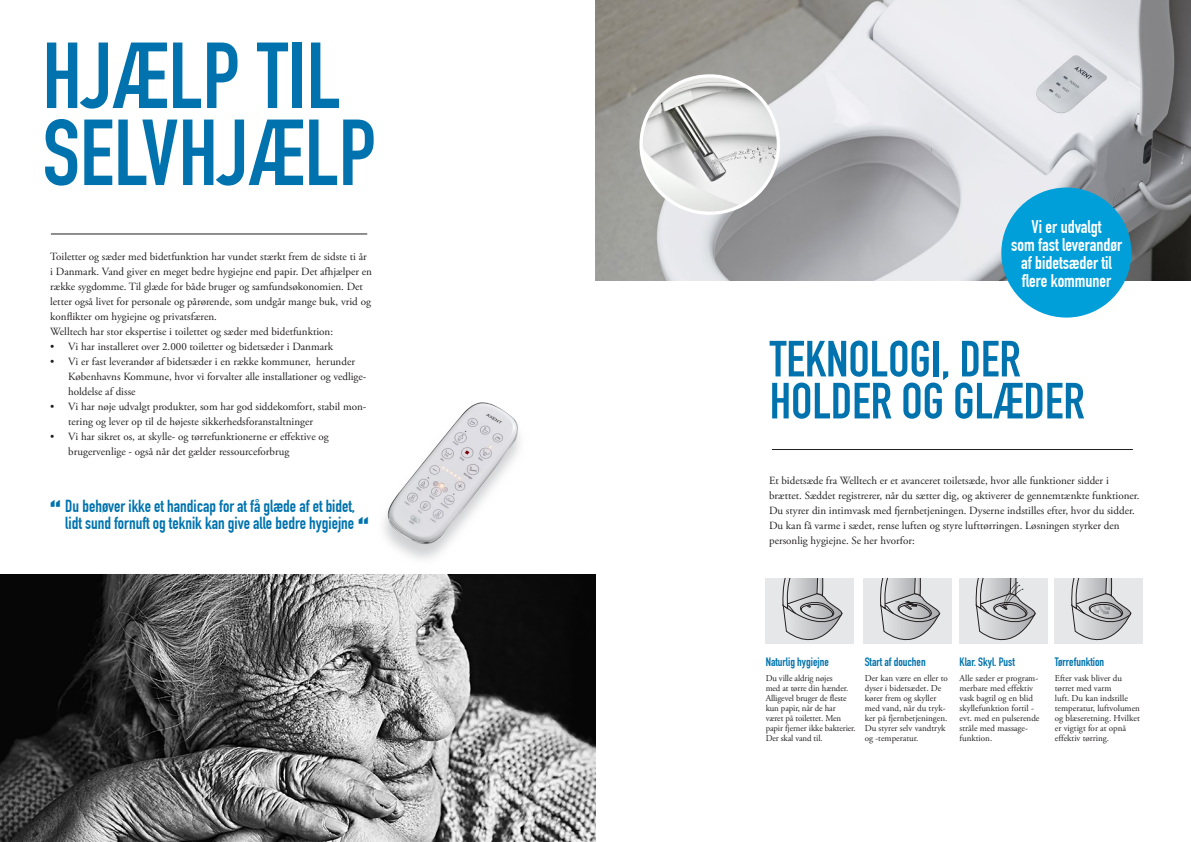
<style>
.page{position:relative;width:1191px;height:842px;background:#fff}
.page>*{position:absolute;margin:0;border:0;box-sizing:border-box;transform-origin:0 0}
.t1{font:700 92px/77px "DIN Condensed";color:#0073ae}
.t2{font:700 50px/42px "DIN Condensed";color:#0073ae}
.t3{font:700 18px/18px "DIN Condensed";color:#fff;text-align:center}
.t4{font:700 17.1px/17.1px "DIN Condensed";color:#0073ae}
.t5{font:12px "DIN Engschrift Std";color:#0073ae}
.t6{font:11px/15px "Adobe Garamond Pro";color:#231f20}
.t7{font:9px/10px "Adobe Garamond Pro";color:#231f20}
.s1{font-size:38px}
</style>
<div class="page">
<img style="left:0;top:574px;width:595px;height:268px">
<hr style="left:51px;top:234px;width:316px;height:1px;background:#231f20">
<img style="left:366px;top:402px;width:171px;height:193px">
<hr style="left:772px;top:449px;width:360px;height:1px;background:#231f20">
<img style="left:595px;top:0;width:596px;height:281px">
<img style="left:641px;top:76px;width:137px;height:137px;border-radius:69px">
<div style="left:639px;top:74px;width:141px;height:141px;border:3px solid #fff;border-radius:50%"></div>
<div style="left:863px;top:578px;width:88px;height:65px;background:#e6e7e9"></div>
<div style="left:959px;top:578px;width:88px;height:65px;background:#e6e7e9"></div>
<div style="left:1054px;top:578px;width:88px;height:65px;background:#e6e7e9"></div>
<div style="left:765px;top:578px;width:89px;height:65px;background:#e6e7e9"></div>
<svg style="left:782px;top:578px;width:64px;height:66px"></svg>
<svg style="left:976px;top:578px;width:64px;height:66px"></svg>
<svg style="left:1071px;top:578px;width:64px;height:66px"></svg>
<svg style="left:880px;top:578px;width:64px;height:66px"></svg>
<div style="left:1001px;top:188px;width:130px;height:130px;background:#009fda;border-radius:50%"></div>
<h1 class="t1" style="left:43px;top:38px;width:335px">HJÆLP TIL<br>SELVHJÆLP</h1>
<p class="t6" style="left:50px;top:250px;width:323px">Toiletter og sæder med bidetfunktion har vundet stærkt frem de sidste ti år i Danmark. Vand giver en meget bedre hygiejne end papir. Det afhjælper en række sygdomme. Til glæde for både bruger og samfundsøkonomien. Det letter også livet for personale og pårørende, som undgår mange buk, vrid og konflikter om hygiejne og privatsfæren.<br>Welltech har stor ekspertise i toilettet og sæder med bidetfunktion:</p>
<p class="t6" style="left:50px;top:340px;width:284px">• Vi har installeret over 2.000 toiletter og bidetsæder i Danmark</p>
<p class="t6" style="left:68px;top:355px;width:299px;text-indent:-18px">• Vi er fast leverandør af bidetsæder i en række kommuner, herunder<br>Københavns Kommune, hvor vi forvalter alle installationer og vedlige&shy;holdelse af disse</p>
<p class="t6" style="left:68px;top:400px;width:300px;text-indent:-18px">• Vi har nøje udvalgt produkter, som har god siddekomfort, stabil mon&shy;tering og lever op til de højeste sikkerhedsforanstaltninger</p>
<p class="t6" style="left:68px;top:430px;width:262px;text-indent:-18px">• Vi har sikret os, at skylle- og tørrefunktionerne er effektive og brugervenlige - også når det gælder ressourceforbrug</p>
<h3 class="t4" style="left:65px;top:497px;width:305px;text-indent:-15px"><span class="s1">“</span> Du behøver ikke et handicap for at få glæde af et bidet, lidt sund fornuft og teknik kan give alle bedre hygiejne <span class="s1">“</span></h3>
<h3 class="t3" style="left:1011px;top:218px;width:112px">Vi er udvalgt<br>som fast leverandør af bidetsæder til flere kommuner</h3>
<h2 class="t2" style="left:769px;top:338px;width:316px">TEKNOLOGI, DER<br>HOLDER OG GLÆDER</h2>
<p class="t6" style="left:769px;top:474px;width:372px">Et bidetsæde fra Welltech er et avanceret toiletsæde, hvor alle funktioner sidder i brættet. Sæddet registrerer, når du sætter dig, og aktiverer de gennemtænkte funktioner.<br>Du styrer din intimvask med fjernbetjeningen. Dyserne indstilles efter, hvor du sidder.<br>Du kan få varme i sædet, rense luften og styre lufttørringen. Løsningen styrker den personlig hygiejne. Se her hvorfor:</p>
<p class="t5" style="left:765px;top:655px;width:65px">Naturlig hygiejne</p>
<p class="t5" style="left:864px;top:655px;width:62px">Start af douchen</p>
<p class="t5" style="left:959px;top:655px;width:57px">Klar. Skyl. Pust</p>
<p class="t5" style="left:1054px;top:655px;width:51px">Tørrefunktion</p>
<p class="t7" style="left:765px;top:674px;width:92px">Du ville aldrig nøjes<br>med at tørre din hænder.<br>Alligevel bruger de fleste kun papir, når de har<br>været på toilettet. Men papir fjerner ikke bakterier.<br>Der skal vand til.</p>
<p class="t7" style="left:864px;top:674px;width:85px">Der kan være en eller to dyser i bidetsædet. De kører frem og skyller med vand, når du tryk&shy;ker på fjernbetjeningen.<br>Du styrer selv vandtryk og -temperatur.</p>
<p class="t7" style="left:959px;top:674px;width:81px">Alle sæder er program&shy;merbare med effektiv vask bagtil og en blid skyllefunktion fortil - evt. med en pulserende stråle med massage&shy;funktion.</p>
<p class="t7" style="left:1054px;top:674px;width:87px">Efter vask bliver du tørret med varm<br>luft. Du kan indstille temperatur, luftvolumen og blæseretning. Hvilket er vigtigt for at opnå effektiv tørring.</p>
</div>
